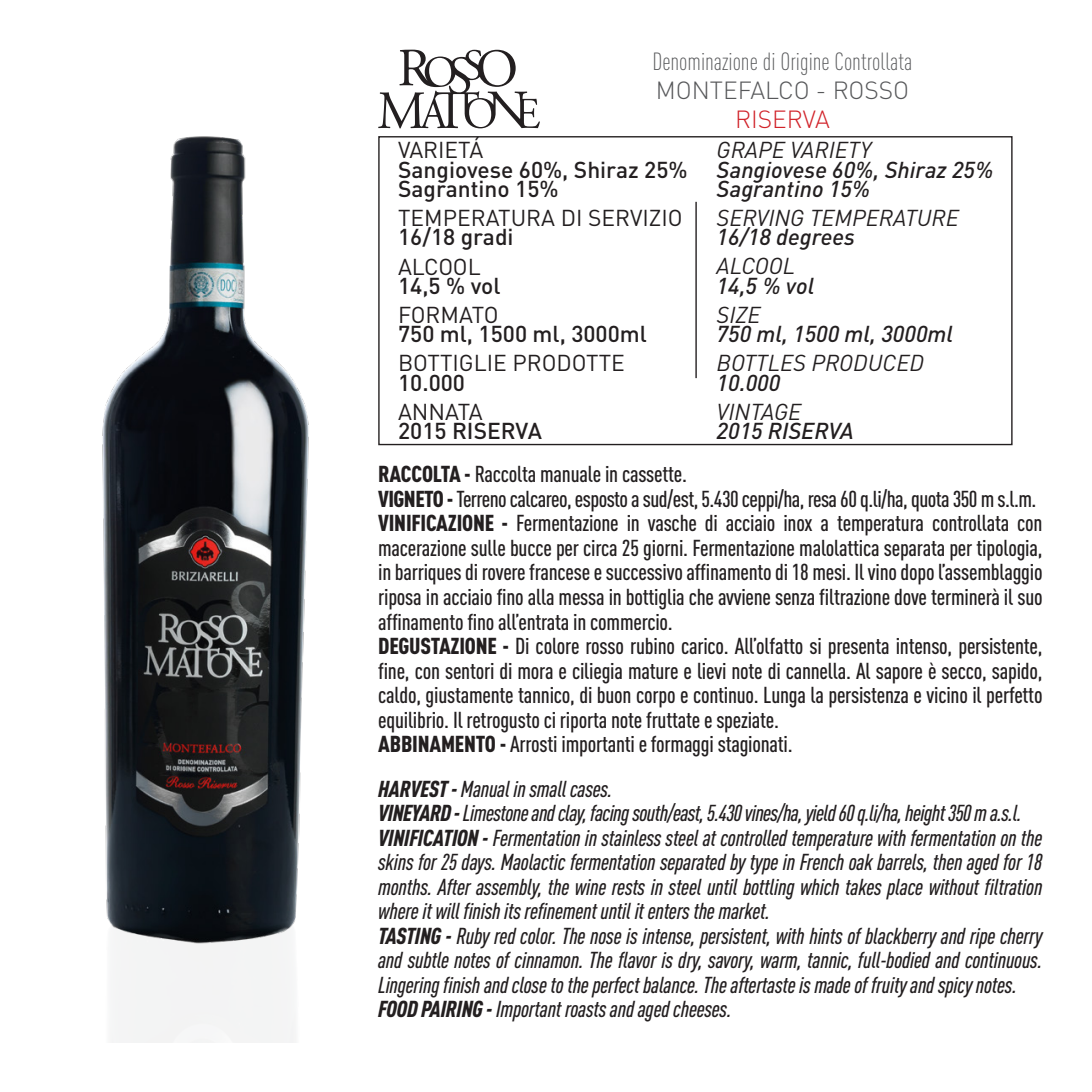
<style>
.page{position:relative;width:1092px;height:1092px;background:#fff}
.page>*{position:absolute;margin:0;border:0;box-sizing:border-box;transform-origin:0 0}
.t1{font:300 condensed 24.5px "DIN Pro";color:#57585a}
.t2{font:300 24.5px "DIN Pro";color:#57585a}
.t3{font:300 24.5px "DIN Pro";color:#d1232a}
.t4{font:500 condensed 22.75px/24.5px "DIN Pro";letter-spacing:-.01em;color:#231f20}
.t5{font:italic 500 condensed 22.75px/24.5px "DIN Pro";letter-spacing:-.01em;color:#231f20}
.t6{font:italic 500 22.75px/19.2px "DIN Pro";color:#231f20}
.t7{font:500 22.75px/19.2px "DIN Pro";color:#231f20}
.t8{font:22.75px "DIN Pro";color:#231f20}
.t9{font:italic 22.75px "DIN Pro";color:#231f20}
.s1{font-weight:900}
</style>
<div class="page">
<hr style="left:695px;top:202px;width:1px;height:176px;background:#231f20">
<svg style="left:378px;top:50px;width:162px;height:78px"></svg>
<img style="left:102px;top:136px;width:207px;height:809px">
<p class="t1" style="left:652px;top:44px;width:261px">Denominazione di Origine Controllata</p>
<p class="t2" style="left:655px;top:71px;width:255px">MONTEFALCO - ROSSO</p>
<p class="t3" style="left:735px;top:101px;width:96px">RISERVA</p>
<p class="t8" style="left:398px;top:132px;width:87px">VARIETÁ</p>
<p class="t7" style="left:398px;top:157px;width:291px">Sangiovese 60%, Shiraz 25%<br>Sagrantino 15%</p>
<p class="t8" style="left:398px;top:200px;width:286px">TEMPERATURA DI SERVIZIO</p>
<p class="t7" style="left:398px;top:225px;width:117px">16/18 gradi</p>
<p class="t8" style="left:398px;top:248px;width:84px">ALCOOL</p>
<p class="t7" style="left:398px;top:273px;width:104px">14,5 % vol</p>
<p class="t8" style="left:398px;top:297px;width:102px">FORMATO</p>
<p class="t7" style="left:398px;top:322px;width:250px">750 ml, 1500 ml, 3000ml</p>
<p class="t8" style="left:398px;top:345px;width:228px">BOTTIGLIE PRODOTTE</p>
<p class="t7" style="left:398px;top:370px;width:68px">10.000</p>
<p class="t8" style="left:398px;top:393px;width:86px">ANNATA</p>
<p class="t7" style="left:398px;top:419px;width:145px">2015 RISERVA</p>
<p class="t9" style="left:716px;top:132px;width:156px">GRAPE VARIETY</p>
<p class="t6" style="left:716px;top:157px;width:278px">Sangiovese 60%, Shiraz 25%<br>Sagrantino 15%</p>
<p class="t9" style="left:716px;top:200px;width:244px">SERVING TEMPERATURE</p>
<p class="t6" style="left:716px;top:225px;width:140px">16/18 degrees</p>
<p class="t9" style="left:716px;top:248px;width:80px">ALCOOL</p>
<p class="t6" style="left:716px;top:273px;width:99px">14,5 % vol</p>
<p class="t9" style="left:716px;top:297px;width:45px">SIZE</p>
<p class="t6" style="left:716px;top:322px;width:238px">750 ml, 1500 ml, 3000ml</p>
<p class="t9" style="left:716px;top:345px;width:209px">BOTTLES PRODUCED</p>
<p class="t6" style="left:716px;top:370px;width:65px">10.000</p>
<p class="t9" style="left:716px;top:394px;width:86px">VINTAGE</p>
<p class="t6" style="left:716px;top:419px;width:138px">2015 RISERVA</p>
<p class="t4" style="left:378px;top:460px;width:666px"><span class="s1">RACCOLTA -</span> Raccolta manuale in cassette.<br><span class="s1">VIGNETO -</span> Terreno calcareo, esposto a sud/est, 5.430 ceppi/ha, resa 60 q.li/ha, quota 350 m s.l.m.<br><span class="s1">VINIFICAZIONE -</span> Fermentazione in vasche di acciaio inox a temperatura controllata con macerazione sulle bucce per circa 25 giorni. Fermentazione malolattica separata per tipologia, in barriques di rovere francese e successivo affinamento di 18 mesi. Il vino dopo l’assemblaggio riposa in acciaio fino alla messa in bottiglia che avviene senza filtrazione dove terminerà il suo affinamento fino all’entrata in commercio.<br><span class="s1">DEGUSTAZIONE -</span> Di colore rosso rubino carico. All’olfatto si presenta intenso, persistente, fine, con sentori di mora e ciliegia mature e lievi note di cannella. Al sapore è secco, sapido, caldo, giustamente tannico, di buon corpo e continuo. Lunga la persistenza e vicino il perfetto equilibrio. Il retrogusto ci riporta note fruttate e speziate.<br><span class="s1">ABBINAMENTO -</span> Arrosti importanti e formaggi stagionati.</p>
<p class="t5" style="left:378px;top:774px;width:665px"><span class="s1">HARVEST -</span> Manual in small cases.<br><span class="s1">VINEYARD -</span> Limestone and clay, facing south/east, 5.430 vines/ha, yield 60 q.li/ha, height 350 m a.s.l.<br><span class="s1">VINIFICATION -</span> Fermentation in stainless steel at controlled temperature with fermentation on the skins for 25 days. Maolactic fermentation separated by type in French oak barrels, then aged for 18 months. After assembly, the wine rests in steel until bottling which takes place without filtration where it will finish its refinement until it enters the market.<br><span class="s1">TASTING -</span> Ruby red color. The nose is intense, persistent, with hints of blackberry and ripe cherry and subtle notes of cinnamon. The flavor is dry, savory, warm, tannic, full-bodied and continuous.<br>Lingering finish and close to the perfect balance. The aftertaste is made of fruity and spicy notes.<br><span class="s1">FOOD PAIRING -</span> Important roasts and aged cheeses.</p>
</div>
